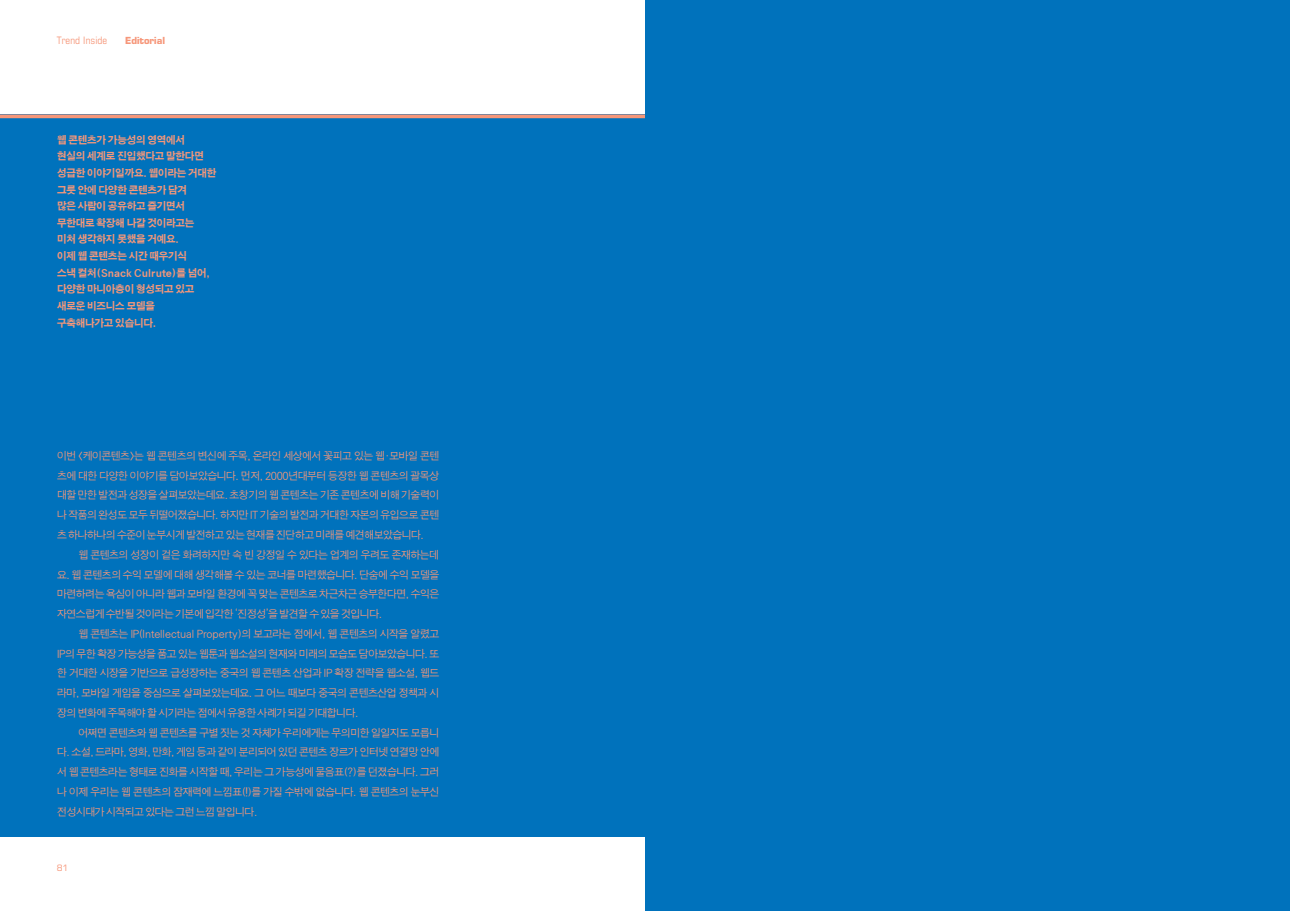
<style>
.page{position:relative;width:1290px;height:911px;background:#fff}
.page>*{position:absolute;margin:0;border:0;box-sizing:border-box;transform-origin:0 0}
.t1{font:10.75px/19.8px "SM3 SJ Gothic 02";letter-spacing:-.1em;color:#f6977a;text-align:justify}
.t2{font:10.5px/16.6px "SM3 K Gothic";letter-spacing:-.08em;color:#f6977a}
.t3{font:condensed 10.25px "Eurostile";letter-spacing:.01em;color:#f6977a}
.t4{font:700 9.5px "Eurostile";color:#f6977a}
.t5{font:8.5px "Eurostile";color:#f6977a}
</style>
<div class="page">
<div style="left:0;top:114px;width:656px;height:723px;background:#0072bc"></div>
<svg style="left:0;top:114px;width:645px;height:4px;background:#d89281"></svg>
<div style="left:645px;top:0;width:645px;height:911px;background:#0072bc"></div>
<p class="t3" style="left:57px;top:34px;width:52px">Trend Inside</p>
<p class="t4" style="left:125px;top:34px;width:41px">Editorial</p>
<p class="t2" style="left:57px;top:132px;width:162px">웹 콘텐츠가 가능성의 영역에서 현실의 세계로 진입했다고 말한다면 성급한 이야기일까요. 웹이라는 거대한 그릇 안에 다양한 콘텐츠가 담겨<br>많은 사람이 공유하고 즐기면서 무한대로 확장해 나갈 것이라고는 미처 생각하지 못했을 거예요.<br>이제 웹 콘텐츠는 시간 때우기식<br>스낵 컬처(Snack Culrute)를 넘어, 다양한 마니아층이 형성되고 있고 새로운 비즈니스 모델을<br>구축해나가고 있습니다.</p>
<p class="t1" style="left:57px;top:446px;width:384px">이번 &lt;케이콘텐츠&gt;는 웹 콘텐츠의 변신에 주목, 온라인 세상에서 꽃피고 있는 웹・모바일 콘텐 츠에 대한 다양한 이야기를 담아보았습니다. 먼저, 2000년대부터 등장한 웹 콘텐츠의 괄목상 대할 만한 발전과 성장을 살펴보았는데요. 초창기의 웹 콘텐츠는 기존 콘텐츠에 비해 기술력이 나 작품의 완성도 모두 뒤떨어졌습니다. 하지만 IT 기술의 발전과 거대한 자본의 유입으로 콘텐 츠 하나하나의 수준이 눈부시게 발전하고 있는 현재를 진단하고 미래를 예견해보았습니다.</p>
<p class="t1" style="left:57px;top:545px;width:384px;text-indent:21px">웹 콘텐츠의 성장이 겉은 화려하지만 속 빈 강정일 수 있다는 업계의 우려도 존재하는데 요. 웹 콘텐츠의 수익 모델에 대해 생각해볼 수 있는 코너를 마련했습니다. 단숨에 수익 모델을 마련하려는 욕심이 아니라 웹과 모바일 환경에 꼭 맞는 콘텐츠로 차근차근 승부한다면, 수익은 자연스럽게 수반될 것이라는 기본에 입각한 ‘진정성’을 발견할 수 있을 것입니다.</p>
<p class="t1" style="left:57px;top:624px;width:384px;text-indent:21px">웹 콘텐츠는 IP(Intellectual Property)의 보고라는 점에서, 웹 콘텐츠의 시작을 알렸고 IP의 무한 확장 가능성을 품고 있는 웹툰과 웹소설의 현재와 미래의 모습도 담아보았습니다. 또 한 거대한 시장을 기반으로 급성장하는 중국의 웹 콘텐츠 산업과 IP 확장 전략을 웹소설, 웹드 라마, 모바일 게임을 중심으로 살펴보았는데요. 그 어느 때보다 중국의 콘텐츠산업 정책과 시 장의 변화에 주목해야 할 시기라는 점에서 유용한 사례가 되길 기대합니다.</p>
<p class="t1" style="left:57px;top:723px;width:384px;text-indent:21px">어쩌면 콘텐츠와 웹 콘텐츠를 구별 짓는 것 자체가 우리에게는 무의미한 일일지도 모릅니 다. 소설, 드라마, 영화, 만화, 게임 등과 같이 분리되어 있던 콘텐츠 장르가 인터넷 연결망 안에 서 웹 콘텐츠라는 형태로 진화를 시작할 때, 우리는 그 가능성에 물음표(?)를 던졌습니다. 그러 나 이제 우리는 웹 콘텐츠의 잠재력에 느낌표(!)를 가질 수밖에 없습니다. 웹 콘텐츠의 눈부신 전성시대가 시작되고 있다는 그런 느낌 말입니다.</p>
<p class="t5" style="left:57px;top:863px;width:13px">81</p>
</div>
